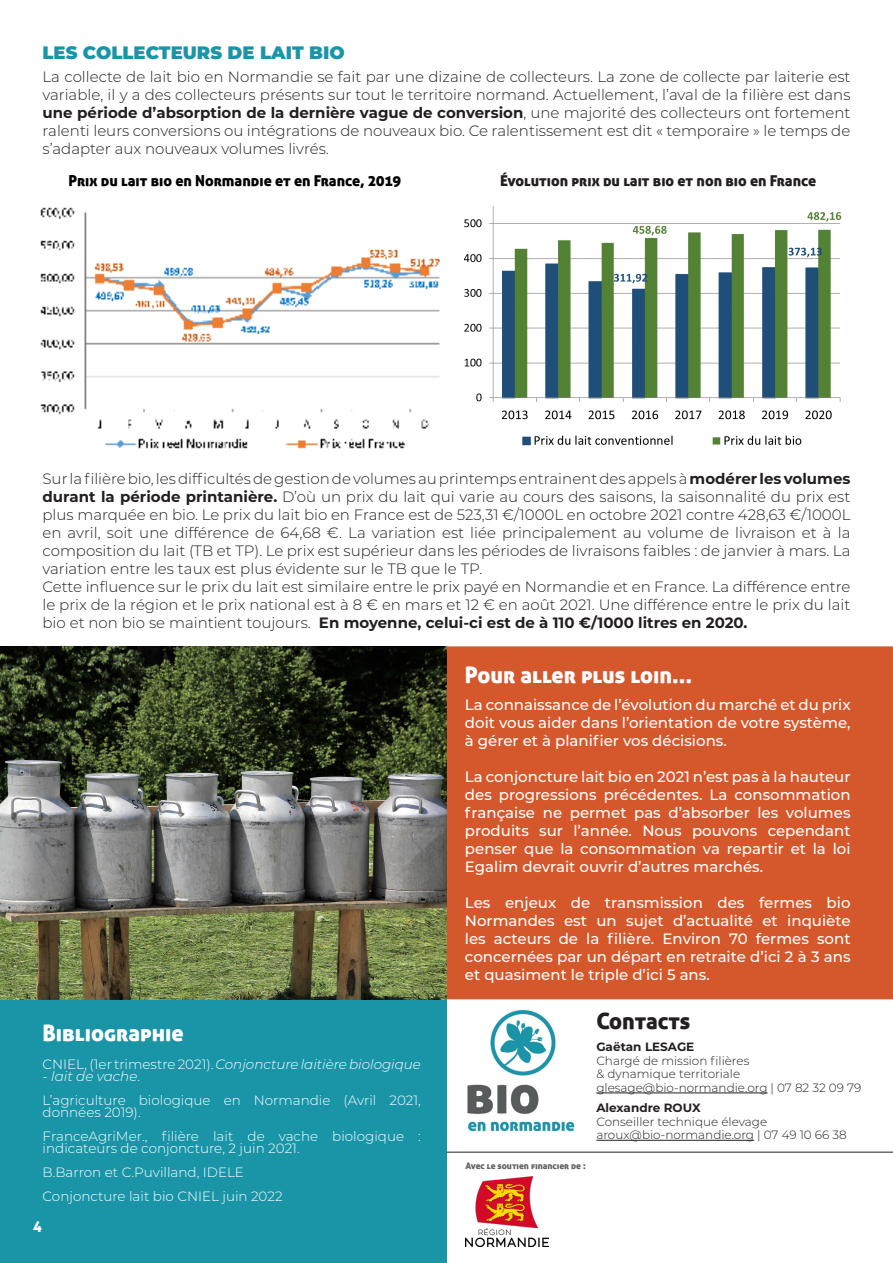
<style>
.page{position:relative;width:893px;height:1263px;background:#fff}
.page>*{position:absolute;margin:0;border:0;box-sizing:border-box;transform-origin:0 0}
.CHIFFRES_CLES{font:22.5px "Aller Display";color:#fff}
.CHIFFRES_CLES-2{font:22.5px "Aller Display";color:#231f20}
.t1{font:900 18px "Montserrat";color:#1a95a8}
.t2{font:300 15px/18px "Montserrat";color:#231f20;text-align:justify}
.t3{font:500 15px/18px "Montserrat";color:#fff;text-align:justify}
.t4{font:15px "Aller Display";color:#000}
.t5{font:15px "Aller Display";color:#231f20}
.TITRE_ROUGE{font:15px "Aller Display";color:#fff}
.t6{font:300 13.5px/12px "Montserrat";color:#fff}
.t7{font:italic 300 13.5px "Montserrat";color:#fff}
.t8{font:300 12px "Montserrat";color:#231f20}
.t9{font:700 12px "Montserrat";color:#231f20}
.t10{font:9px "Aller Display";color:#616164}
.s1{font-weight:700}
.s2{font-style:normal}
</style>
<div class="page">
<div style="left:0;top:999px;width:446px;height:264px;background:#1a95a8"></div>
<img style="left:464px;top:206px;width:378px;height:240px">
<img style="left:40px;top:207px;width:400px;height:242px">
<div style="left:446px;top:646px;width:447px;height:353px;background:#d5582c"></div>
<img style="left:0;top:646px;width:446px;height:353px">
<img style="left:465px;top:1176px;width:84px;height:70px">
<hr style="left:446px;top:1152px;width:447px;height:1px;background:#231f20">
<hr style="left:596px;top:1092px;width:171px;height:1px;background:#231f20">
<hr style="left:596px;top:1140px;width:158px;height:1px;background:#231f20">
<img style="left:467px;top:1009px;width:108px;height:123px">
<p class="t1" style="left:43px;top:39px;width:304px">LES COLLECTEURS DE LAIT BIO</p>
<p class="t2" style="left:43px;top:67px;width:809px">La collecte de lait bio en Normandie se fait par une dizaine de collecteurs. La zone de collecte par laiterie est variable, il y a des collecteurs présents sur tout le territoire normand. Actuellement, l’aval de la filière est dans <span class="s1">une période d’absorption de la dernière vague de conversion</span>, une majorité des collecteurs ont fortement ralenti leurs conversions ou intégrations de nouveaux bio. Ce ralentissement est dit « temporaire » le temps de s’adapter aux nouveaux volumes livrés.</p>
<p class="t4" style="left:68px;top:171px;width:334px">Prix du lait bio en Normandie et en France, 2019</p>
<p class="t5" style="left:500px;top:171px;width:318px">Évolution prix du lait bio et non bio en France</p>
<p class="t2" style="left:43px;top:469px;width:809px">Sur la filière bio, les difficultés de gestion de volumes au printemps entrainent des appels à <span class="s1">modérer les volumes durant la période printanière.</span> D’où un prix du lait qui varie au cours des saisons, la saisonnalité du prix est plus marquée en bio. Le prix du lait bio en France est de 523,31 €/1000L en octobre 2021 contre 428,63 €/1000L</p>
<p class="t2" style="left:43px;top:523px;width:809px">en avril, soit une différence de 64,68 €. La variation est liée principalement au volume de livraison et à la composition du lait (TB et TP). Le prix est supérieur dans les périodes de livraisons faibles : de janvier à mars. La variation entre les taux est plus évidente sur le TB que le TP.</p>
<p class="t2" style="left:43px;top:577px;width:809px">Cette influence sur le prix du lait est similaire entre le prix payé en Normandie et en France. La différence entre le prix de la région et le prix national est à 8 € en mars et 12 € en août 2021. Une différence entre le prix du lait bio et non bio se maintient toujours. <span class="s1">En moyenne, celui-ci est de à 110 €/1000 litres en 2020.</span></p>
<p class="CHIFFRES_CLES" style="left:465px;top:660px;width:229px">Pour aller plus loin...</p>
<p class="t3" style="left:465px;top:695px;width:387px">La connaissance de l’évolution du marché et du prix doit vous aider dans l’orientation de votre système, à gérer et à planifier vos décisions.</p>
<p class="t3" style="left:465px;top:767px;width:387px">La conjoncture lait bio en 2021 n’est pas à la hauteur des progressions précédentes. La consommation française ne permet pas d’absorber les volumes produits sur l’année. Nous pouvons cependant penser que la consommation va repartir et la loi Egalim devrait ouvrir d’autres marchés.</p>
<p class="t3" style="left:465px;top:893px;width:387px">Les enjeux de transmission des fermes bio Normandes est un sujet d’actualité et inquiète les acteurs de la filière. Environ 70 fermes sont concernées par un départ en retraite d’ici 2 à 3 ans et quasiment le triple d’ici 5 ans.</p>
<p class="CHIFFRES_CLES" style="left:43px;top:1019px;width:143px">Bibliographie</p>
<p class="t7" style="left:43px;top:1055px;width:380px"><span class="s2">CNIEL, (1er trimestre 2021).</span> Conjoncture laitière biologique</p>
<p class="t7" style="left:43px;top:1067px;width:99px">- lait de vache<span class="s2">.</span></p>
<p class="t6" style="left:43px;top:1094px;width:380px">L’agriculture biologique en Normandie (Avril 2021, données 2019).</p>
<p class="t6" style="left:43px;top:1130px;width:380px">FranceAgriMer., filière lait de vache biologique : indicateurs de conjoncture, 2 juin 2021.</p>
<p class="t6" style="left:43px;top:1166px;width:203px">B.Barron et C.Puvilland, IDELE</p>
<p class="t6" style="left:43px;top:1190px;width:242px">Conjoncture lait bio CNIEL juin 2022</p>
<p class="TITRE_ROUGE" style="left:33px;top:1216px;width:11px">4</p>
<p class="t10" style="left:465px;top:1160px;width:122px">Avec le soutien financier de :</p>
<p class="CHIFFRES_CLES-2" style="left:596px;top:1006px;width:96px">Contacts</p>
<p class="t9" style="left:596px;top:1038px;width:99px">Gaëtan LESAGE</p>
<p class="t8" style="left:596px;top:1052px;width:155px">Chargé de mission filières</p>
<p class="t8" style="left:596px;top:1066px;width:145px">&amp; dynamique territoriale</p>
<p class="t8" style="left:596px;top:1079px;width:266px">glesage@bio-normandie.org | 07 82 32 09 79</p>
<p class="t9" style="left:596px;top:1099px;width:106px">Alexandre ROUX</p>
<p class="t8" style="left:596px;top:1113px;width:172px">Conseiller technique élevage</p>
<p class="t8" style="left:596px;top:1127px;width:252px">aroux@bio-normandie.org | 07 49 10 66 38</p>
</div>
